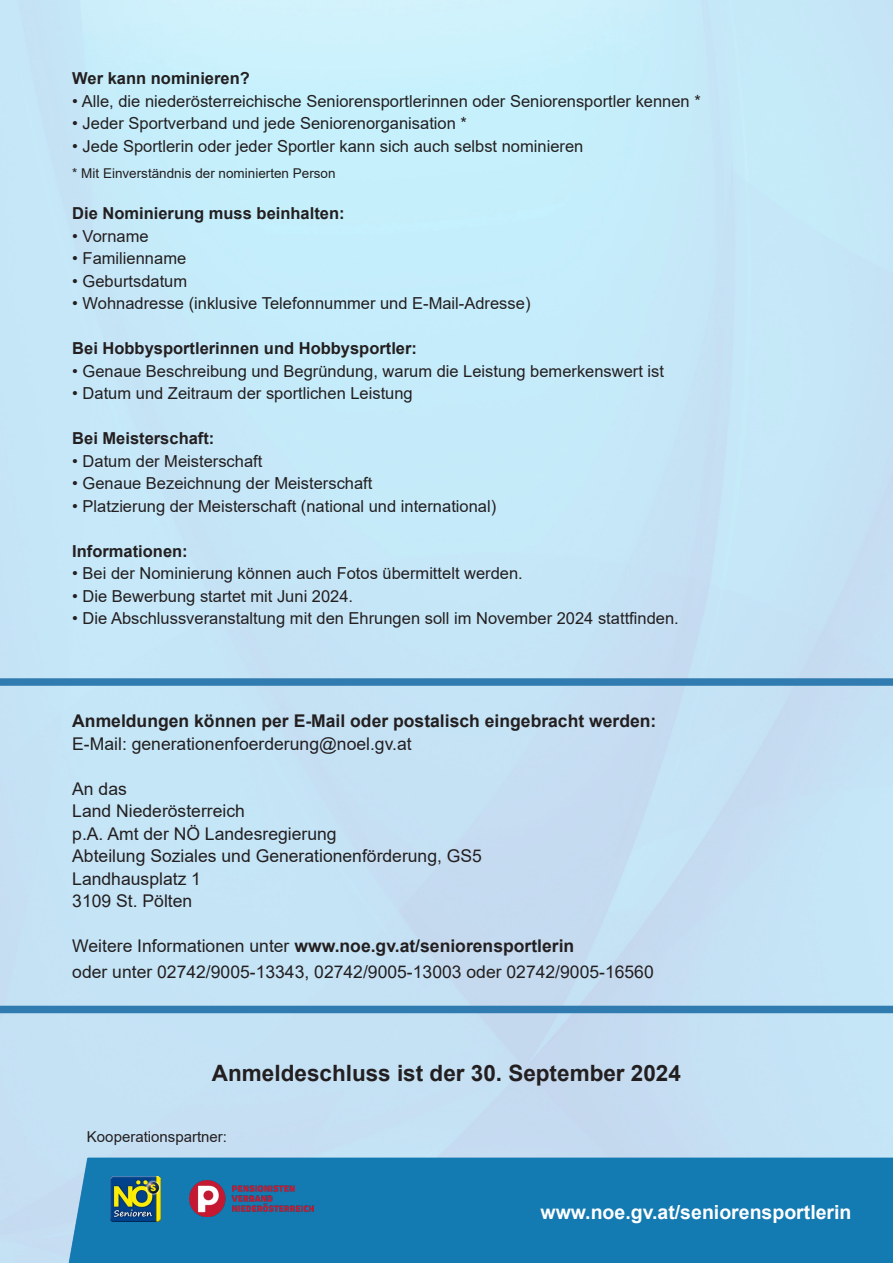
<style>
.page{position:relative;width:893px;height:1263px;background:#fff}
.page>*{position:absolute;margin:0;border:0;box-sizing:border-box;transform-origin:0 0}
.t1{font:700 22.5px "Arial";color:#231f20}
.t2{font:700 19.5px "Arial";color:#fff}
.t3{font:17.55px/22.5px "Arial";color:#231f20}
.t4{font:700 17.55px "Arial";color:#231f20}
.t5{font:16.5px "Arial";color:#231f20}
.t6{font:700 16.5px "Arial";color:#231f20}
.t7{font:15px "Arial";color:#231f20}
.t8{font:13.5px "Arial";color:#231f20}
.s1{font-weight:700}
</style>
<div class="page">
<div style="left:0;top:678px;width:893px;height:8px;background:#307bb0"></div>
<div style="left:0;top:1006px;width:893px;height:7px;background:#307bb0"></div>
<div style="left:69px;top:1157px;width:824px;height:106px;background:#147ab2"></div>
<img style="left:111px;top:1176px;width:49px;height:46px">
<img style="left:189px;top:1180px;width:125px;height:37px">
<p class="t6" style="left:72px;top:67px;width:179px">Wer kann nominieren?</p>
<p class="t5" style="left:72px;top:90px;width:630px">• Alle, die niederösterreichische Seniorensportlerinnen oder Seniorensportler kennen *</p>
<p class="t5" style="left:72px;top:112px;width:396px">• Jeder Sportverband und jede Seniorenorganisation *</p>
<p class="t5" style="left:72px;top:135px;width:513px">• Jede Sportlerin oder jeder Sportler kann sich auch selbst nominieren</p>
<p class="t8" style="left:72px;top:164px;width:265px">* Mit Einverständnis der nominierten Person</p>
<p class="t6" style="left:72px;top:202px;width:274px">Die Nominierung muss beinhalten:</p>
<p class="t5" style="left:72px;top:225px;width:78px">• Vorname</p>
<p class="t5" style="left:72px;top:247px;width:115px">• Familienname</p>
<p class="t5" style="left:72px;top:270px;width:116px">• Geburtsdatum</p>
<p class="t5" style="left:72px;top:292px;width:460px">• Wohnadresse (inklusive Telefonnummer und E-Mail-Adresse)</p>
<p class="t6" style="left:72px;top:337px;width:346px">Bei Hobbysportlerinnen und Hobbysportler:</p>
<p class="t5" style="left:72px;top:360px;width:593px">• Genaue Beschreibung und Begründung, warum die Leistung bemerkenswert ist</p>
<p class="t5" style="left:72px;top:382px;width:342px">• Datum und Zeitraum der sportlichen Leistung</p>
<p class="t6" style="left:72px;top:427px;width:144px">Bei Meisterschaft:</p>
<p class="t5" style="left:72px;top:450px;width:192px">• Datum der Meisterschaft</p>
<p class="t5" style="left:72px;top:472px;width:302px">• Genaue Bezeichnung der Meisterschaft</p>
<p class="t5" style="left:72px;top:495px;width:425px">• Platzierung der Meisterschaft (national und international)</p>
<p class="t6" style="left:72px;top:539px;width:117px">Informationen:</p>
<p class="t5" style="left:72px;top:562px;width:452px">• Bei der Nominierung können auch Fotos übermittelt werden.</p>
<p class="t5" style="left:72px;top:585px;width:282px">• Die Bewerbung startet mit Juni 2024.</p>
<p class="t5" style="left:72px;top:607px;width:608px">• Die Abschlussveranstaltung mit den Ehrungen soll im November 2024 stattfinden.</p>
<p class="t4" style="left:72px;top:709px;width:586px">Anmeldungen können per E-Mail oder postalisch eingebracht werden:</p>
<p class="t3" style="left:72px;top:732px;width:341px">E-Mail: generationenfoerderung@noel.gv.at</p>
<p class="t3" style="left:72px;top:777px;width:411px">An das<br>Land Niederösterreich<br>p.A. Amt der NÖ Landesregierung<br>Abteilung Soziales und Generationenförderung, GS5<br>Landhausplatz 1<br>3109 St. Pölten</p>
<p class="t3" style="left:72px;top:933px;width:583px;line-height:25.5px">Weitere Informationen unter <span class="s1">www.noe.gv.at/seniorensportlerin<br></span>oder unter 02742/9005-13343, 02742/9005-13003 oder 02742/9005-16560</p>
<h1 class="t1" style="left:212px;top:1057px;width:470px">Anmeldeschluss ist der 30. September 2024</h1>
<p class="t7" style="left:87px;top:1126px;width:142px">Kooperationspartner:</p>
<p class="t2" style="left:540px;top:1198px;width:312px">www.noe.gv.at/seniorensportlerin</p>
</div>
